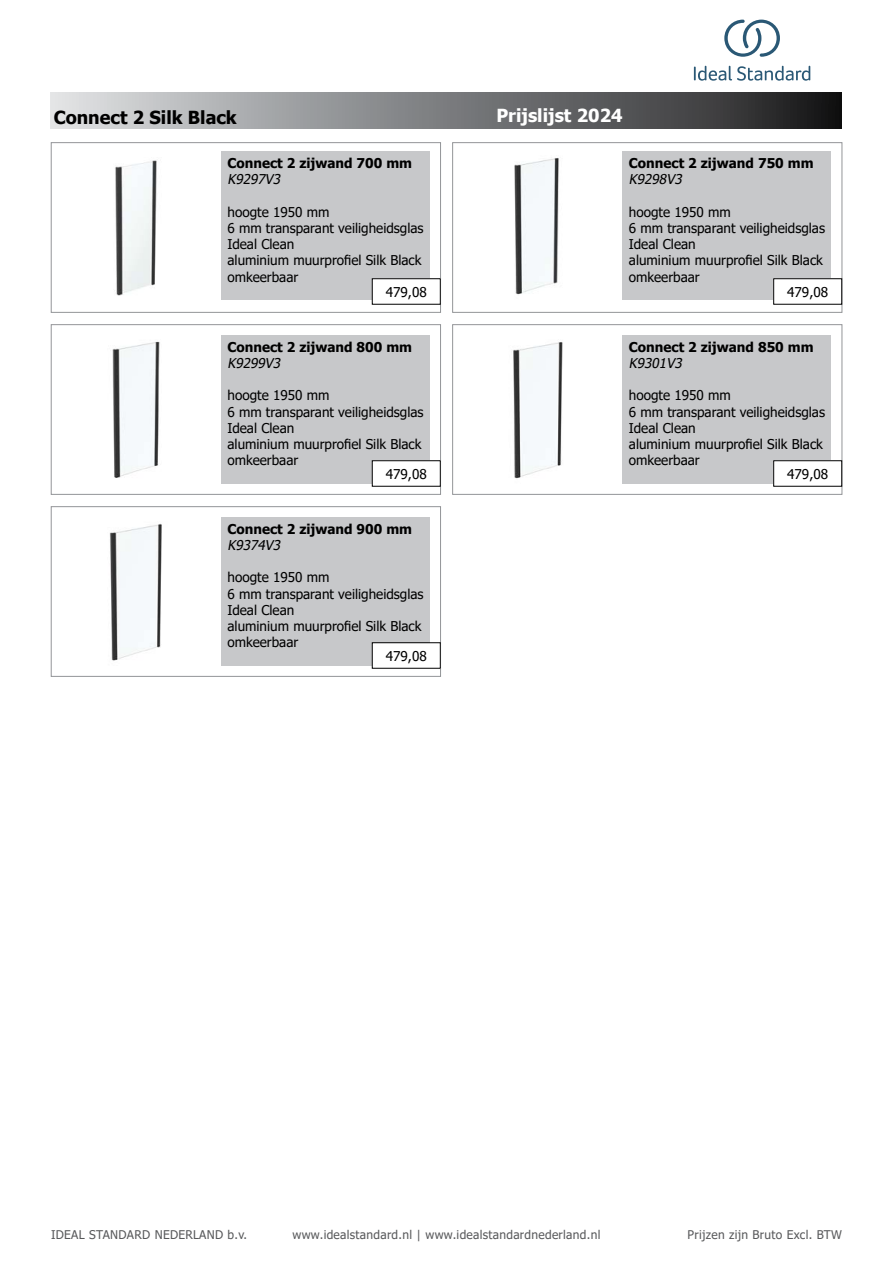
<style>
.page{position:relative;width:893px;height:1263px;background:#fff}
.page>*{position:absolute;margin:0;border:0;box-sizing:border-box;transform-origin:0 0}
.t1{font:700 18px "Tahoma";color:#000}
.t2{font:700 18px "Tahoma";color:#fff}
.t3{font:13.5px/16.2px "Tahoma";color:#000}
.t4{font:700 13.5px "Tahoma";color:#000}
.t5{font:italic 13.5px "Tahoma";color:#000}
.t6{font:12px "Tahoma";letter-spacing:.025em;color:#58595b}
</style>
<div class="page">
<div style="left:51px;top:92px;width:791px;height:37px;background:linear-gradient(to right,#dee1e3,#1a1a1b)"></div>
<div style="left:452px;top:324px;width:390px;height:171px;border:1px solid #939598"></div>
<div style="left:452px;top:142px;width:390px;height:171px;border:1px solid #939598"></div>
<div style="left:51px;top:142px;width:390px;height:171px;border:1px solid #939598"></div>
<div style="left:51px;top:324px;width:390px;height:171px;border:1px solid #939598"></div>
<div style="left:51px;top:506px;width:390px;height:170px;border:1px solid #939598"></div>
<img style="left:110px;top:523px;width:52px;height:138px">
<div style="left:221px;top:517px;width:209px;height:149px;background:#c7c8ca"></div>
<img style="left:112px;top:341px;width:48px;height:137px">
<div style="left:221px;top:335px;width:209px;height:149px;background:#c7c8ca"></div>
<img style="left:115px;top:160px;width:42px;height:136px">
<div style="left:221px;top:151px;width:209px;height:149px;background:#c7c8ca"></div>
<img style="left:514px;top:158px;width:45px;height:137px">
<img style="left:513px;top:342px;width:50px;height:137px">
<div style="left:622px;top:335px;width:209px;height:149px;background:#c7c8ca"></div>
<div style="left:622px;top:151px;width:209px;height:149px;background:#c7c8ca"></div>
<div style="left:372px;top:279px;width:68px;height:25px;background:#fff"></div>
<div style="left:372px;top:461px;width:68px;height:25px;background:#fff"></div>
<div style="left:372px;top:460px;width:68px;height:26px;border:1px solid #000"></div>
<div style="left:774px;top:279px;width:68px;height:25px;background:#fff"></div>
<div style="left:372px;top:643px;width:68px;height:25px;background:#fff"></div>
<div style="left:372px;top:642px;width:68px;height:26px;border:1px solid #000"></div>
<div style="left:774px;top:461px;width:68px;height:25px;background:#fff"></div>
<div style="left:773px;top:460px;width:69px;height:26px;border:1px solid #000"></div>
<svg style="left:694px;top:66px;width:116px;height:15px"></svg>
<svg style="left:724px;top:20px;width:56px;height:37px"></svg>
<h1 class="t1" style="left:54px;top:105px;width:185px">Connect 2 Silk Black</h1>
<h1 class="t2" style="left:496px;top:103px;width:128px">Prijslijst 2024</h1>
<p class="t4" style="left:227px;top:154px;width:186px">Connect 2 zijwand 700 mm</p>
<p class="t5" style="left:227px;top:170px;width:58px">K9297V3</p>
<p class="t3" style="left:227px;top:204px;width:198px">hoogte 1950 mm<br>6 mm transparant veiligheidsglas<br>Ideal Clean<br>aluminium muurprofiel Silk Black omkeerbaar</p>
<p class="t4" style="left:629px;top:154px;width:186px">Connect 2 zijwand 750 mm</p>
<p class="t5" style="left:629px;top:170px;width:58px">K9298V3</p>
<p class="t3" style="left:629px;top:204px;width:198px">hoogte 1950 mm<br>6 mm transparant veiligheidsglas<br>Ideal Clean<br>aluminium muurprofiel Silk Black omkeerbaar</p>
<p class="t3" style="left:386px;top:284px;width:42px">479,08</p>
<p class="t3" style="left:787px;top:284px;width:42px">479,08</p>
<p class="t4" style="left:227px;top:337px;width:186px">Connect 2 zijwand 800 mm</p>
<p class="t5" style="left:227px;top:354px;width:58px">K9299V3</p>
<p class="t3" style="left:227px;top:388px;width:198px">hoogte 1950 mm<br>6 mm transparant veiligheidsglas<br>Ideal Clean<br>aluminium muurprofiel Silk Black omkeerbaar</p>
<p class="t4" style="left:629px;top:337px;width:186px">Connect 2 zijwand 850 mm</p>
<p class="t5" style="left:629px;top:354px;width:58px">K9301V3</p>
<p class="t3" style="left:629px;top:388px;width:198px">hoogte 1950 mm<br>6 mm transparant veiligheidsglas<br>Ideal Clean<br>aluminium muurprofiel Silk Black omkeerbaar</p>
<p class="t3" style="left:386px;top:466px;width:42px">479,08</p>
<p class="t3" style="left:787px;top:466px;width:42px">479,08</p>
<p class="t4" style="left:227px;top:519px;width:186px">Connect 2 zijwand 900 mm</p>
<p class="t5" style="left:227px;top:536px;width:58px">K9374V3</p>
<p class="t3" style="left:227px;top:570px;width:198px">hoogte 1950 mm<br>6 mm transparant veiligheidsglas<br>Ideal Clean<br>aluminium muurprofiel Silk Black omkeerbaar</p>
<p class="t3" style="left:386px;top:648px;width:42px">479,08</p>
<p class="t6" style="left:51px;top:1227px;width:198px">IDEAL STANDARD NEDERLAND b.v.</p>
<p class="t6" style="left:292px;top:1227px;width:309px">www.idealstandard.nl | www.idealstandardnederland.nl</p>
<p class="t6" style="left:688px;top:1227px;width:156px">Prijzen zijn Bruto Excl. BTW</p>
</div>
